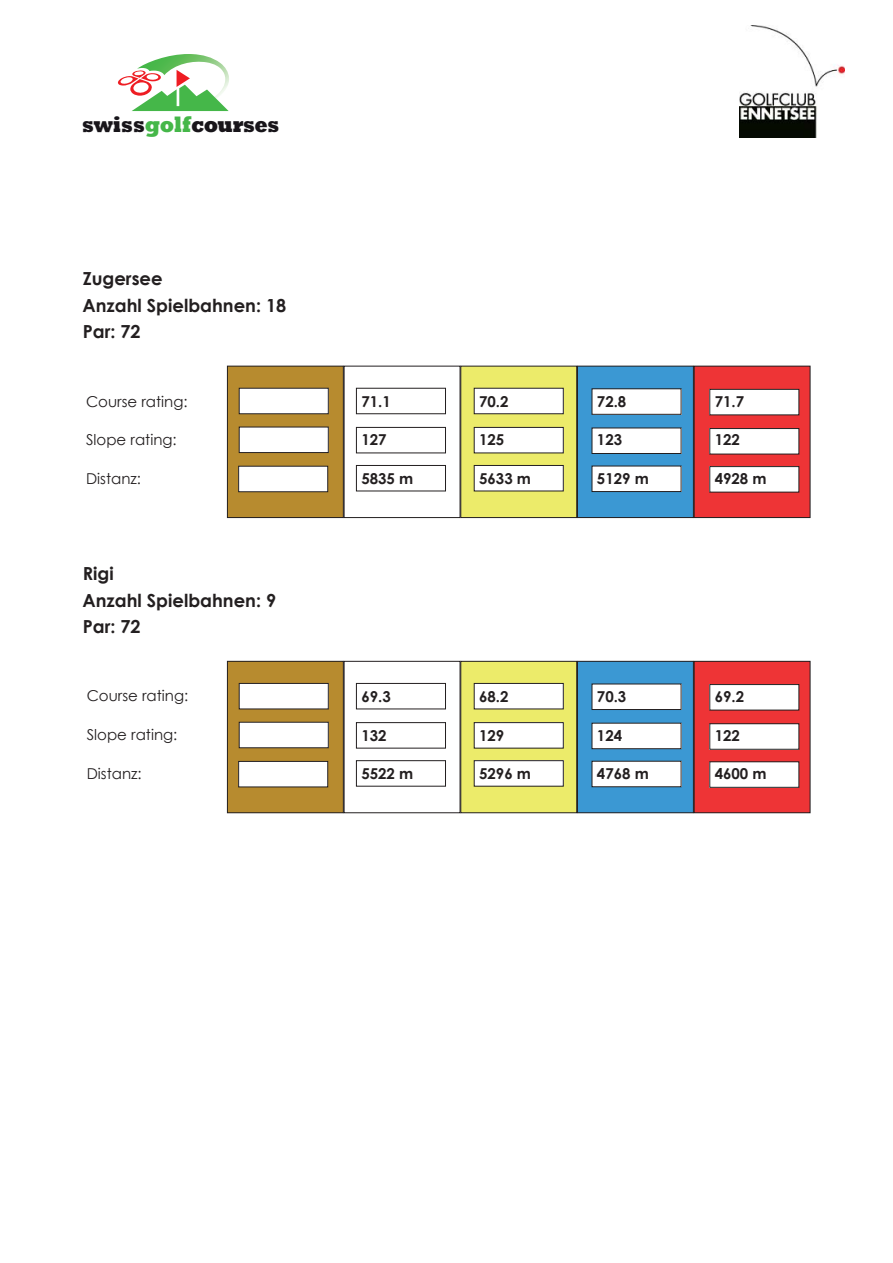
<style>
.page{position:relative;width:893px;height:1263px;background:#fff}
.page>*{position:absolute;margin:0;border:0;box-sizing:border-box;transform-origin:0 0}
.t1{font:800 22.8px "Rockwell";color:#18151a;scale:.85 1}
.t2{font:700 18px/26.5px "Century Gothic";color:#231f20}
.t3{font:700 15px "Century Gothic";color:#231f20}
.t4{font:15px "Century Gothic";color:#231f20}
.s1{color:#45b749}
</style>
<div class="page">
<svg style="left:118px;top:54px;width:111px;height:57px"></svg>
<div style="left:227px;top:366px;width:116px;height:152px;background:#b78b2f"></div>
<div style="left:227px;top:366px;width:117px;height:152px;border:1px solid #231f20"></div>
<div style="left:461px;top:366px;width:116px;height:152px;background:#eceb6a"></div>
<div style="left:460px;top:366px;width:117px;height:152px;border:1px solid #231f20"></div>
<div style="left:577px;top:366px;width:116px;height:152px;background:#3b98d3"></div>
<div style="left:577px;top:366px;width:117px;height:152px;border:1px solid #231f20"></div>
<div style="left:694px;top:366px;width:116px;height:152px;background:#ee3436"></div>
<div style="left:239px;top:388px;width:89px;height:26px;background:#fff"></div>
<div style="left:239px;top:388px;width:90px;height:26px;border:1px solid #231f20"></div>
<div style="left:239px;top:427px;width:89px;height:26px;background:#fff"></div>
<div style="left:239px;top:427px;width:90px;height:26px;border:1px solid #231f20"></div>
<div style="left:239px;top:466px;width:89px;height:26px;background:#fff"></div>
<div style="left:238px;top:466px;width:90px;height:26px;border:1px solid #231f20"></div>
<div style="left:356px;top:388px;width:90px;height:26px;border:1px solid #231f20"></div>
<div style="left:474px;top:388px;width:89px;height:26px;background:#fff"></div>
<div style="left:474px;top:388px;width:90px;height:26px;border:1px solid #231f20"></div>
<div style="left:592px;top:389px;width:89px;height:25px;background:#fff"></div>
<div style="left:592px;top:388px;width:89px;height:27px;border:1px solid #231f20"></div>
<div style="left:710px;top:389px;width:89px;height:26px;background:#fff"></div>
<div style="left:709px;top:389px;width:90px;height:26px;border:1px solid #231f20"></div>
<div style="left:356px;top:427px;width:90px;height:26px;border:1px solid #231f20"></div>
<div style="left:474px;top:427px;width:89px;height:26px;background:#fff"></div>
<div style="left:474px;top:427px;width:90px;height:26px;border:1px solid #231f20"></div>
<div style="left:592px;top:428px;width:89px;height:25px;background:#fff"></div>
<div style="left:592px;top:428px;width:89px;height:26px;border:1px solid #231f20"></div>
<div style="left:710px;top:428px;width:89px;height:26px;background:#fff"></div>
<div style="left:709px;top:428px;width:90px;height:26px;border:1px solid #231f20"></div>
<div style="left:356px;top:465px;width:90px;height:26px;border:1px solid #231f20"></div>
<div style="left:474px;top:465px;width:89px;height:26px;background:#fff"></div>
<div style="left:474px;top:465px;width:90px;height:26px;border:1px solid #231f20"></div>
<div style="left:592px;top:466px;width:89px;height:25px;background:#fff"></div>
<div style="left:592px;top:466px;width:89px;height:26px;border:1px solid #231f20"></div>
<div style="left:710px;top:467px;width:89px;height:25px;background:#fff"></div>
<div style="left:709px;top:466px;width:90px;height:26px;border:1px solid #231f20"></div>
<div style="left:227px;top:661px;width:116px;height:152px;background:#b78b2f"></div>
<div style="left:227px;top:661px;width:117px;height:152px;border:1px solid #231f20"></div>
<div style="left:344px;top:661px;width:116px;height:152px;border:1px solid #231f20"></div>
<div style="left:461px;top:661px;width:116px;height:152px;background:#eceb6a"></div>
<div style="left:460px;top:661px;width:117px;height:152px;border:1px solid #231f20"></div>
<div style="left:577px;top:661px;width:116px;height:152px;background:#3b98d3"></div>
<div style="left:577px;top:661px;width:117px;height:152px;border:1px solid #231f20"></div>
<div style="left:694px;top:661px;width:116px;height:152px;background:#ee3436"></div>
<div style="left:694px;top:661px;width:116px;height:152px;border:1px solid #231f20"></div>
<div style="left:239px;top:683px;width:89px;height:26px;background:#fff"></div>
<div style="left:239px;top:683px;width:90px;height:26px;border:1px solid #231f20"></div>
<div style="left:239px;top:722px;width:89px;height:26px;background:#fff"></div>
<div style="left:239px;top:722px;width:90px;height:26px;border:1px solid #231f20"></div>
<div style="left:239px;top:761px;width:89px;height:26px;background:#fff"></div>
<div style="left:238px;top:761px;width:90px;height:26px;border:1px solid #231f20"></div>
<div style="left:356px;top:683px;width:90px;height:26px;border:1px solid #231f20"></div>
<div style="left:474px;top:683px;width:89px;height:26px;background:#fff"></div>
<div style="left:474px;top:683px;width:90px;height:26px;border:1px solid #231f20"></div>
<div style="left:592px;top:684px;width:89px;height:25px;background:#fff"></div>
<div style="left:592px;top:684px;width:89px;height:26px;border:1px solid #231f20"></div>
<div style="left:710px;top:684px;width:89px;height:26px;background:#fff"></div>
<div style="left:709px;top:684px;width:90px;height:26px;border:1px solid #231f20"></div>
<div style="left:356px;top:722px;width:90px;height:26px;border:1px solid #231f20"></div>
<div style="left:474px;top:723px;width:89px;height:25px;background:#fff"></div>
<div style="left:474px;top:722px;width:90px;height:26px;border:1px solid #231f20"></div>
<div style="left:592px;top:723px;width:89px;height:26px;background:#fff"></div>
<div style="left:592px;top:723px;width:89px;height:26px;border:1px solid #231f20"></div>
<div style="left:710px;top:724px;width:89px;height:25px;background:#fff"></div>
<div style="left:709px;top:723px;width:90px;height:27px;border:1px solid #231f20"></div>
<div style="left:356px;top:760px;width:90px;height:26px;border:1px solid #231f20"></div>
<div style="left:474px;top:761px;width:89px;height:25px;background:#fff"></div>
<div style="left:474px;top:760px;width:90px;height:26px;border:1px solid #231f20"></div>
<div style="left:592px;top:761px;width:89px;height:26px;background:#fff"></div>
<div style="left:592px;top:761px;width:89px;height:26px;border:1px solid #231f20"></div>
<div style="left:710px;top:762px;width:89px;height:25px;background:#fff"></div>
<div style="left:709px;top:761px;width:90px;height:27px;border:1px solid #231f20"></div>
<img style="left:739px;top:26px;width:106px;height:112px">
<h1 class="t1" style="left:82px;top:111px;width:234px">swiss<span class="s1">golf</span>courses</h1>
<p class="t2" style="left:83px;top:264px;width:205px">Zugersee<br>Anzahl Spielbahnen: 18<br>Par: 72</p>
<p class="t4" style="left:86px;top:392px;width:103px">Course rating:</p>
<p class="t4" style="left:86px;top:431px;width:92px">Slope rating:</p>
<p class="t4" style="left:86px;top:470px;width:56px">Distanz:</p>
<p class="t2" style="left:83px;top:559px;width:195px">Rigi<br>Anzahl Spielbahnen: 9<br>Par: 72</p>
<p class="t4" style="left:87px;top:687px;width:103px">Course rating:</p>
<p class="t4" style="left:87px;top:726px;width:92px">Slope rating:</p>
<p class="t4" style="left:87px;top:764px;width:56px">Distanz:</p>
<p class="t3" style="left:361px;top:390px;width:31px">71.1</p>
<p class="t3" style="left:479px;top:390px;width:31px">70.2</p>
<p class="t3" style="left:597px;top:390px;width:31px">72.8</p>
<p class="t3" style="left:715px;top:390px;width:31px">71.7</p>
<p class="t3" style="left:361px;top:429px;width:27px">127</p>
<p class="t3" style="left:479px;top:429px;width:27px">125</p>
<p class="t3" style="left:597px;top:429px;width:27px">123</p>
<p class="t3" style="left:715px;top:429px;width:27px">122</p>
<p class="t3" style="left:361px;top:467px;width:53px">5835 m</p>
<p class="t3" style="left:479px;top:467px;width:53px">5633 m</p>
<p class="t3" style="left:597px;top:467px;width:53px">5129 m</p>
<p class="t3" style="left:715px;top:467px;width:53px">4928 m</p>
<p class="t3" style="left:361px;top:685px;width:31px">69.3</p>
<p class="t3" style="left:479px;top:685px;width:31px">68.2</p>
<p class="t3" style="left:597px;top:685px;width:31px">70.3</p>
<p class="t3" style="left:715px;top:685px;width:31px">69.2</p>
<p class="t3" style="left:361px;top:724px;width:27px">132</p>
<p class="t3" style="left:479px;top:724px;width:27px">129</p>
<p class="t3" style="left:597px;top:724px;width:27px">124</p>
<p class="t3" style="left:715px;top:724px;width:27px">122</p>
<p class="t3" style="left:361px;top:763px;width:53px">5522 m</p>
<p class="t3" style="left:479px;top:763px;width:53px">5296 m</p>
<p class="t3" style="left:597px;top:763px;width:53px">4768 m</p>
<p class="t3" style="left:715px;top:763px;width:53px">4600 m</p>
</div>
